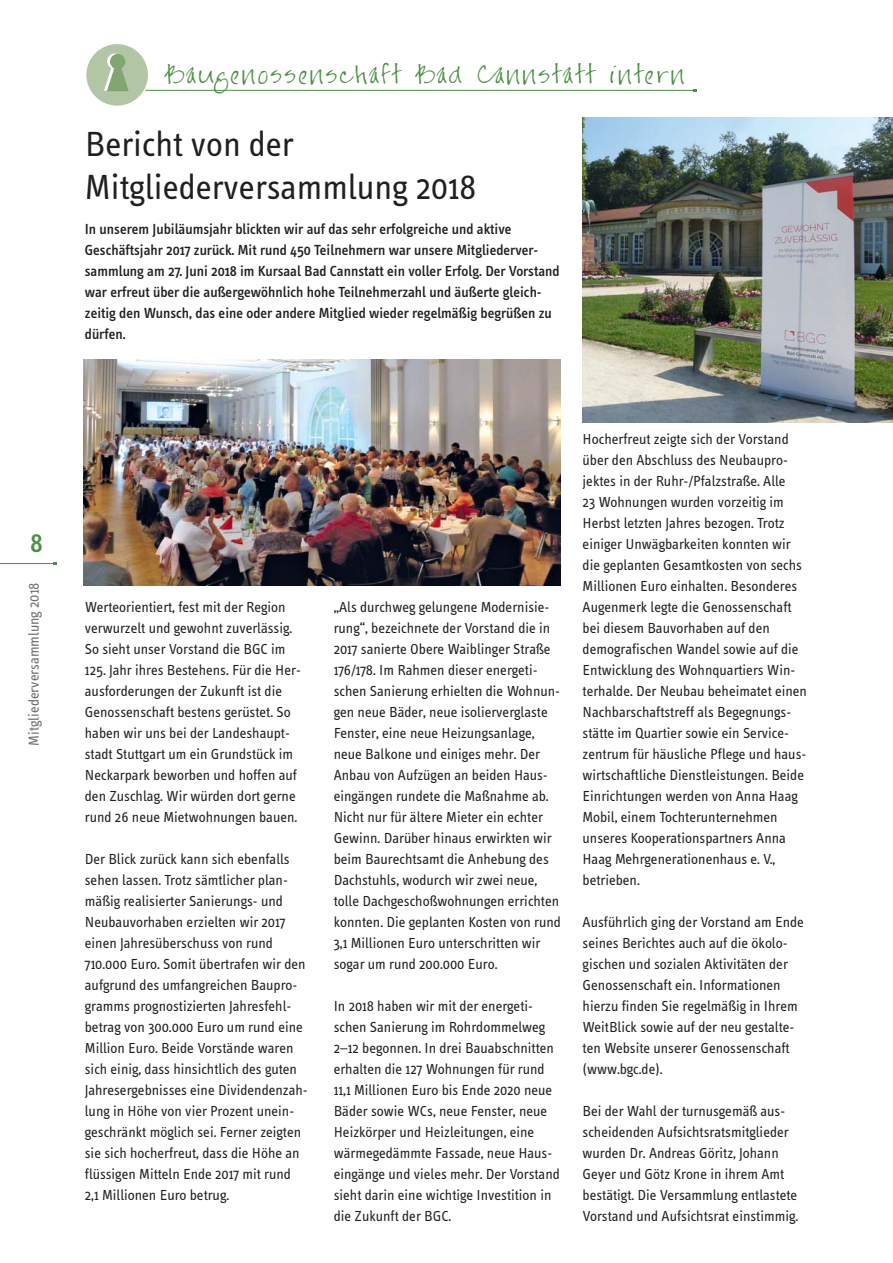
<style>
.page{position:relative;width:893px;height:1263px;background:#fff}
.page>*{position:absolute;margin:0;border:0;box-sizing:border-box;transform-origin:0 0}
.t1{font:36px/43.2px "Info Text";color:#231f20}
.t2{font:500 27px "Info Text";color:#4e8f46}
.t3{font:21px "FG Jayne Print";letter-spacing:.1em;color:#4e8f46}
.t4{font:15px/21px "Info Text";color:#231f20}
.t5{font:500 15px/21px "Info Text";color:#231f20}
.t6{font:15px "Info Text";color:#6d6e70}
</style>
<div class="page">
<hr style="left:0;top:563px;width:55px;height:1px;background:#4e8f46">
<hr style="left:121px;top:90px;width:573px;height:1px;background:#4e8f46">
<div style="left:86px;top:43px;width:63px;height:63px;background:#b2c5a5;border-radius:50%"></div>
<div style="left:85px;top:43px;width:64px;height:64px;border:2px solid #fff;border-radius:50%"></div>
<svg style="left:104px;top:53px;width:25px;height:38px"></svg>
<img style="left:84px;top:360px;width:476px;height:226px">
<img style="left:582px;top:117px;width:310px;height:306px">
<h2 class="t2" style="left:30px;top:533px;width:14px">8</h2>
<p class="t6" style="left:28px;top:746px;width:165px;rotate:-90deg">Mitgliederversammlung 2018</p>
<h3 class="t3" style="left:166px;top:66px;width:520px">Baugenossenschaft Bad Cannstatt intern</h3>
<h1 class="t1" style="left:85px;top:125px;width:393px">Bericht von der<br>Mitgliederversammlung 2018</h1>
<p class="t5" style="left:85px;top:219px;width:476px">In unserem Jubiläumsjahr blickten wir auf das sehr erfolgreiche und aktive Geschäftsjahr 2017 zurück. Mit rund 450 Teilnehmern war unsere Mitgliederver&shy;sammlung am 27. Juni 2018 im Kursaal Bad Cannstatt ein voller Erfolg. Der Vorstand war erfreut über die außergewöhnlich hohe Teilnehmerzahl und äußerte gleich&shy;zeitig den Wunsch, das eine oder andere Mitglied wieder regelmäßig begrüßen zu dürfen.</p>
<p class="t4" style="left:85px;top:597px;width:217px">Werteorientiert, fest mit der Region verwurzelt und gewohnt zuverlässig.<br>So sieht unser Vorstand die BGC im 125. Jahr ihres Bestehens. Für die Her&shy;ausforderungen der Zukunft ist die Genossenschaft bestens gerüstet. So haben wir uns bei der Landeshaupt&shy;stadt Stuttgart um ein Grundstück im Neckarpark beworben und hoffen auf den Zuschlag. Wir würden dort gerne rund 26 neue Mietwohnungen bauen.</p>
<p class="t4" style="left:85px;top:849px;width:224px">Der Blick zurück kann sich ebenfalls sehen lassen. Trotz sämtlicher plan&shy;mäßig realisierter Sanierungs- und Neubauvorhaben erzielten wir 2017 einen Jahresüberschuss von rund 710.000 Euro. Somit übertrafen wir den aufgrund des umfangreichen Baupro&shy;gramms prognostizierten Jahresfehl&shy;betrag von 300.000 Euro um rund eine Million Euro. Beide Vorstände waren sich einig, dass hinsichtlich des guten Jahresergebnisses eine Dividendenzah&shy;lung in Höhe von vier Prozent unein&shy;geschränkt möglich sei. Ferner zeigten sie sich hocherfreut, dass die Höhe an flüssigen Mitteln Ende 2017 mit rund 2,1 Millionen Euro betrug.</p>
<p class="t4" style="left:334px;top:597px;width:229px">„Als durchweg gelungene Modernisie&shy;rung“, bezeichnete der Vorstand die in 2017 sanierte Obere Waiblinger Straße 176/178. Im Rahmen dieser energeti&shy;schen Sanierung erhielten die Wohnun&shy;gen neue Bäder, neue isolierverglaste Fenster, eine neue Heizungsanlage, neue Balkone und einiges mehr. Der Anbau von Aufzügen an beiden Haus&shy;eingängen rundete die Maßnahme ab.<br>Nicht nur für ältere Mieter ein echter Gewinn. Darüber hinaus erwirkten wir beim Baurechtsamt die Anhebung des Dachstuhls, wodurch wir zwei neue, tolle Dachgeschoßwohnungen errichten konnten. Die geplanten Kosten von rund 3,1 Millionen Euro unterschritten wir sogar um rund 200.000 Euro.</p>
<p class="t4" style="left:334px;top:996px;width:228px">In 2018 haben wir mit der energeti&shy;schen Sanierung im Rohrdommelweg 2–12 begonnen. In drei Bauabschnitten erhalten die 127 Wohnungen für rund 11,1 Millionen Euro bis Ende 2020 neue Bäder sowie WCs, neue Fenster, neue Heizkörper und Heizleitungen, eine wärmegedämmte Fassade, neue Haus&shy;eingänge und vieles mehr. Der Vorstand sieht darin eine wichtige Investition in die Zukunft der BGC.</p>
<p class="t4" style="left:582px;top:429px;width:226px">Hocherfreut zeigte sich der Vorstand über den Abschluss des Neubaupro&shy;jektes in der Ruhr-/Pfalzstraße. Alle<br>23 Wohnungen wurden vorzeitig im Herbst letzten Jahres bezogen. Trotz einiger Unwägbarkeiten konnten wir die geplanten Gesamtkosten von sechs Millionen Euro einhalten. Besonderes Augenmerk legte die Genossenschaft bei diesem Bauvorhaben auf den demografischen Wandel sowie auf die Entwicklung des Wohnquartiers Win&shy;terhalde. Der Neubau beheimatet einen Nachbarschaftstreff als Begegnungs&shy;stätte im Quartier sowie ein Service&shy;zentrum für häusliche Pflege und haus&shy;wirtschaftliche Dienstleistungen. Beide Einrichtungen werden von Anna Haag Mobil, einem Tochterunternehmen unseres Kooperationspartners Anna Haag Mehrgenerationenhaus e. V., betrieben.</p>
<p class="t4" style="left:582px;top:912px;width:223px">Ausführlich ging der Vorstand am Ende seines Berichtes auch auf die ökolo&shy;gischen und sozialen Aktivitäten der Genossenschaft ein. Informationen hierzu finden Sie regelmäßig in Ihrem WeitBlick sowie auf der neu gestalte&shy;ten Website unserer Genossenschaft (www.bgc.de).</p>
<p class="t4" style="left:582px;top:1101px;width:217px">Bei der Wahl der turnusgemäß aus&shy;scheidenden Aufsichtsratsmitglieder wurden Dr. Andreas Göritz, Johann Geyer und Götz Krone in ihrem Amt bestätigt. Die Versammlung entlastete Vorstand und Aufsichtsrat einstimmig.</p>
</div>
